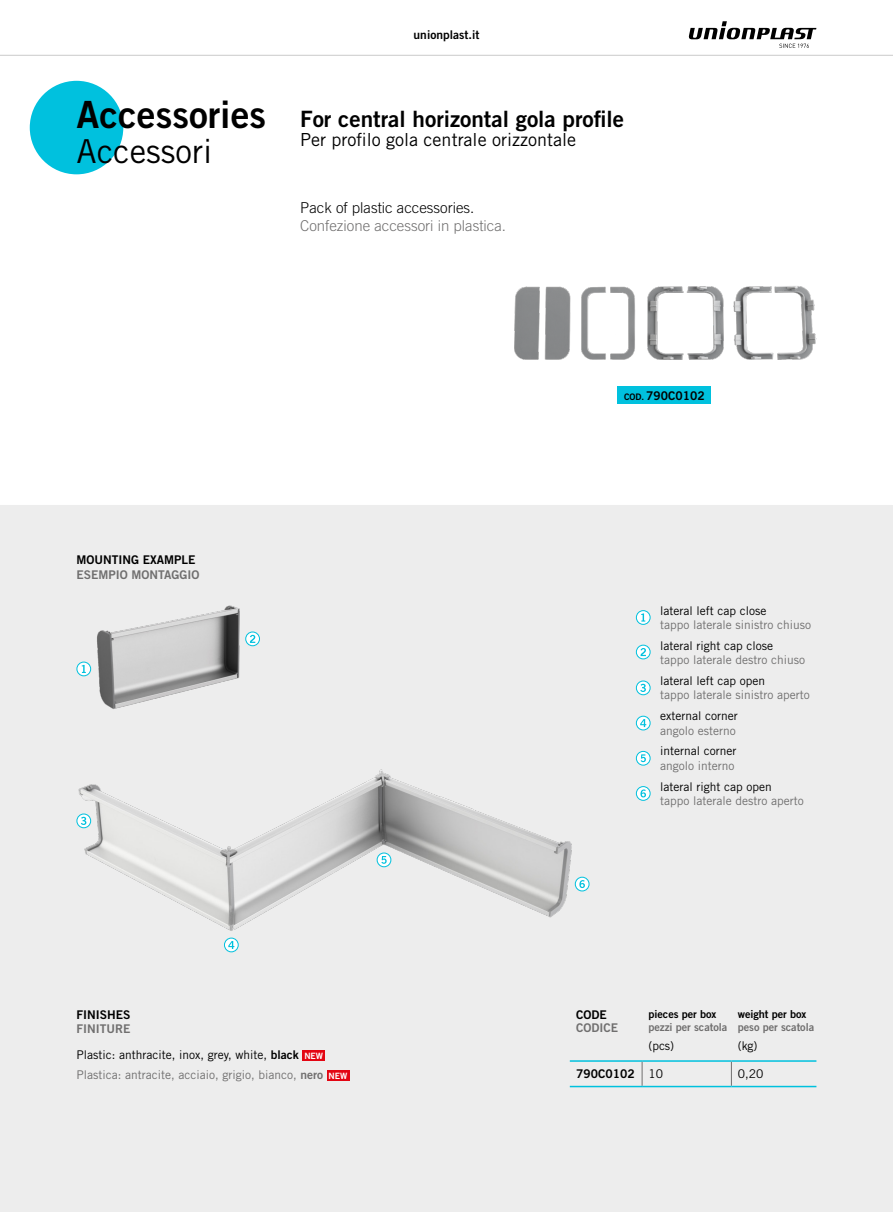
<style>
.page{position:relative;width:893px;height:1212px;background:#fff}
.page>*{position:absolute;margin:0;border:0;box-sizing:border-box;transform-origin:0 0}
.t1{font:37.5px "Trade Gothic LT Std Bd 2";color:#000}
.t2{font:33px "Trade Gothic LT Std";color:#000}
.t3{font:22.5px "Trade Gothic LT Std Bd 2";color:#000}
.t4{font:18px "Trade Gothic LT Std";color:#000}
.t5{font:300 15px "Trade Gothic LT Std";color:#706f6f}
.t6{font:300 15px "Trade Gothic LT Std";color:#000}
.t7{font:12px/20px "Trade Gothic LT Std";color:#706f6f}
.t8{font:12px "Trade Gothic LT Std";color:#000}
.t9{font:12px "Trade Gothic LT Std Bd 2";color:#000}
.t10{font:12px "Trade Gothic LT Std Bd 2";color:#706f6f}
.t11{font:10.95px "Trade Gothic LT Std Bd 2";letter-spacing:-.005em;color:#706f6f}
.t12{font:10.95px "Trade Gothic LT Std Bd 2";letter-spacing:-.005em;color:#000}
.s1{font-size:9px}
.s2{color:#000}
.s3{font-family:"Trade Gothic LT Std Bd 2";color:#000}
.s4{font-family:"Trade Gothic LT Std Bd 2";font-size:8.7px;color:#fff}
.s5{font-family:"Trade Gothic LT Std Bd 2"}
.s6{font-family:"Trade Gothic LT Std"}
</style>
<div class="page">
<div style="left:0;top:505px;width:893px;height:707px;background:#ededed"></div>
<div style="left:30px;top:81px;width:93px;height:93px;background:#00c1de;border-radius:50%"></div>
<img style="left:61px;top:758px;width:534px;height:180px">
<img style="left:514px;top:286px;width:302px;height:74px">
<img style="left:94px;top:603px;width:151px;height:111px">
<hr style="left:570px;top:1060px;width:72px;height:2px;background:#00c1de">
<hr style="left:642px;top:1060px;width:89px;height:2px;background:#00c1de">
<hr style="left:731px;top:1060px;width:85px;height:2px;background:#00c1de">
<svg style="left:642px;top:1062px;width:1px;height:24px"></svg>
<svg style="left:731px;top:1062px;width:1px;height:24px"></svg>
<hr style="left:570px;top:1086px;width:72px;height:1px;background:#00c1de">
<hr style="left:642px;top:1086px;width:89px;height:1px;background:#00c1de">
<hr style="left:731px;top:1086px;width:85px;height:1px;background:#00c1de">
<div style="left:617px;top:387px;width:93px;height:17px;background:#00c1de"></div>
<svg style="left:77px;top:662px;width:14px;height:14px"></svg>
<div style="left:77px;top:662px;width:14px;height:14px;border:1px solid #00c1de;border-radius:50%"></div>
<svg style="left:82px;top:665px;width:4px;height:8px"></svg>
<svg style="left:246px;top:632px;width:13px;height:14px"></svg>
<div style="left:245px;top:632px;width:15px;height:14px;border:1px solid #00c1de;border-radius:50%"></div>
<svg style="left:250px;top:635px;width:5px;height:8px"></svg>
<svg style="left:77px;top:814px;width:14px;height:14px"></svg>
<div style="left:77px;top:814px;width:14px;height:14px;border:1px solid #00c1de;border-radius:50%"></div>
<svg style="left:81px;top:817px;width:5px;height:8px"></svg>
<svg style="left:224px;top:938px;width:14px;height:14px"></svg>
<div style="left:224px;top:938px;width:15px;height:14px;border:1px solid #00c1de;border-radius:50%"></div>
<svg style="left:228px;top:941px;width:6px;height:8px"></svg>
<div style="left:377px;top:853px;width:14px;height:14px;background:#fff;border-radius:50%"></div>
<div style="left:377px;top:853px;width:14px;height:14px;border:1px solid #00c1de;border-radius:50%"></div>
<svg style="left:381px;top:856px;width:6px;height:8px"></svg>
<div style="left:575px;top:877px;width:14px;height:14px;background:#fff;border-radius:50%"></div>
<div style="left:575px;top:877px;width:14px;height:14px;border:1px solid #00c1de;border-radius:50%"></div>
<svg style="left:579px;top:880px;width:6px;height:8px"></svg>
<svg style="left:636px;top:611px;width:14px;height:13px"></svg>
<div style="left:636px;top:610px;width:14px;height:15px;border:1px solid #00c1de;border-radius:50%"></div>
<svg style="left:641px;top:613px;width:4px;height:8px"></svg>
<svg style="left:636px;top:645px;width:14px;height:14px"></svg>
<div style="left:636px;top:645px;width:14px;height:14px;border:1px solid #00c1de;border-radius:50%"></div>
<svg style="left:641px;top:648px;width:5px;height:8px"></svg>
<svg style="left:636px;top:681px;width:14px;height:14px"></svg>
<div style="left:636px;top:681px;width:14px;height:14px;border:1px solid #00c1de;border-radius:50%"></div>
<svg style="left:640px;top:684px;width:6px;height:8px"></svg>
<svg style="left:636px;top:716px;width:14px;height:14px"></svg>
<div style="left:636px;top:716px;width:14px;height:14px;border:1px solid #00c1de;border-radius:50%"></div>
<svg style="left:640px;top:719px;width:6px;height:8px"></svg>
<svg style="left:636px;top:751px;width:14px;height:14px"></svg>
<div style="left:636px;top:751px;width:14px;height:14px;border:1px solid #00c1de;border-radius:50%"></div>
<svg style="left:641px;top:754px;width:5px;height:8px"></svg>
<svg style="left:636px;top:786px;width:14px;height:14px"></svg>
<div style="left:636px;top:786px;width:14px;height:15px;border:1px solid #00c1de;border-radius:50%"></div>
<svg style="left:640px;top:789px;width:6px;height:8px"></svg>
<div style="left:303px;top:1050px;width:22px;height:11px;background:#e30613"></div>
<div style="left:327px;top:1070px;width:22px;height:11px;background:#e30613"></div>
<svg style="left:688px;top:21px;width:128px;height:27px"></svg>
<hr style="left:0;top:55px;width:893px;height:1px;background:#9d9d9c">
<h1 class="t1" style="left:77px;top:91px;width:191px">Accessories</h1>
<h2 class="t2" style="left:77px;top:131px;width:137px">Accessori</h2>
<p class="t9" style="left:414px;top:28px;width:67px">unionplast.it</p>
<h3 class="t3" style="left:300px;top:105px;width:325px">For central horizontal gola profile</h3>
<h3 class="t4" style="left:300px;top:129px;width:277px">Per profilo gola centrale orizzontale</h3>
<p class="t6" style="left:300px;top:199px;width:176px">Pack of plastic accessories.</p>
<p class="t5" style="left:300px;top:217px;width:207px">Confezione accessori in plastica.</p>
<p class="t9" style="left:77px;top:552px;width:120px">MOUNTING EXAMPLE</p>
<p class="t10" style="left:77px;top:567px;width:124px">ESEMPIO MONTAGGIO</p>
<p class="t9" style="left:624px;top:388px;width:82px"><span class="s1">COD.</span> 790C0102</p>
<p class="t8" style="left:660px;top:603px;width:108px">lateral left cap close</p>
<p class="t7" style="left:660px;top:615px;width:152px">tappo laterale sinistro chiuso</p>
<p class="t8" style="left:660px;top:638px;width:114px">lateral right cap close</p>
<p class="t7" style="left:660px;top:650px;width:146px">tappo laterale destro chiuso</p>
<p class="t8" style="left:660px;top:673px;width:106px">lateral left cap open</p>
<p class="t7" style="left:660px;top:685px;width:151px">tappo laterale sinistro aperto</p>
<p class="t8" style="left:660px;top:709px;width:79px">external corner</p>
<p class="t7" style="left:660px;top:720px;width:77px">angolo esterno</p>
<p class="t8" style="left:660px;top:744px;width:78px">internal corner</p>
<p class="t7" style="left:660px;top:755px;width:76px">angolo interno</p>
<p class="t8" style="left:660px;top:779px;width:113px">lateral right cap open</p>
<p class="t7" style="left:660px;top:790px;width:145px">tappo laterale destro aperto</p>
<p class="t9" style="left:77px;top:1007px;width:55px">FINISHES</p>
<p class="t10" style="left:77px;top:1021px;width:55px">FINITURE</p>
<p class="t7" style="left:77px;top:1044px;width:272px"><span class="s2">Plastic: anthracite, inox, grey, white,</span> <span class="s3">black</span> <span class="s4">NEW<br></span>Plastica: antracite, acciaio, grigio, bianco, <span class="s5">nero</span> <span class="s4">NEW</span></p>
<p class="t9" style="left:576px;top:1007px;width:32px">CODE</p>
<p class="t10" style="left:576px;top:1020px;width:43px">CODICE</p>
<p class="t12" style="left:648px;top:1007px;width:70px">pieces per box</p>
<p class="t11" style="left:648px;top:1021px;width:80px">pezzi per scatola</p>
<p class="t8" style="left:648px;top:1038px;width:27px">(pcs)</p>
<p class="t12" style="left:738px;top:1007px;width:70px">weight per box</p>
<p class="t11" style="left:738px;top:1021px;width:78px">peso per scatola</p>
<p class="t8" style="left:738px;top:1038px;width:21px">(kg)</p>
<p class="t9" style="left:576px;top:1066px;width:88px">790C0102 <span class="s6">10</span></p>
<p class="t8" style="left:738px;top:1066px;width:27px">0,20</p>
</div>
